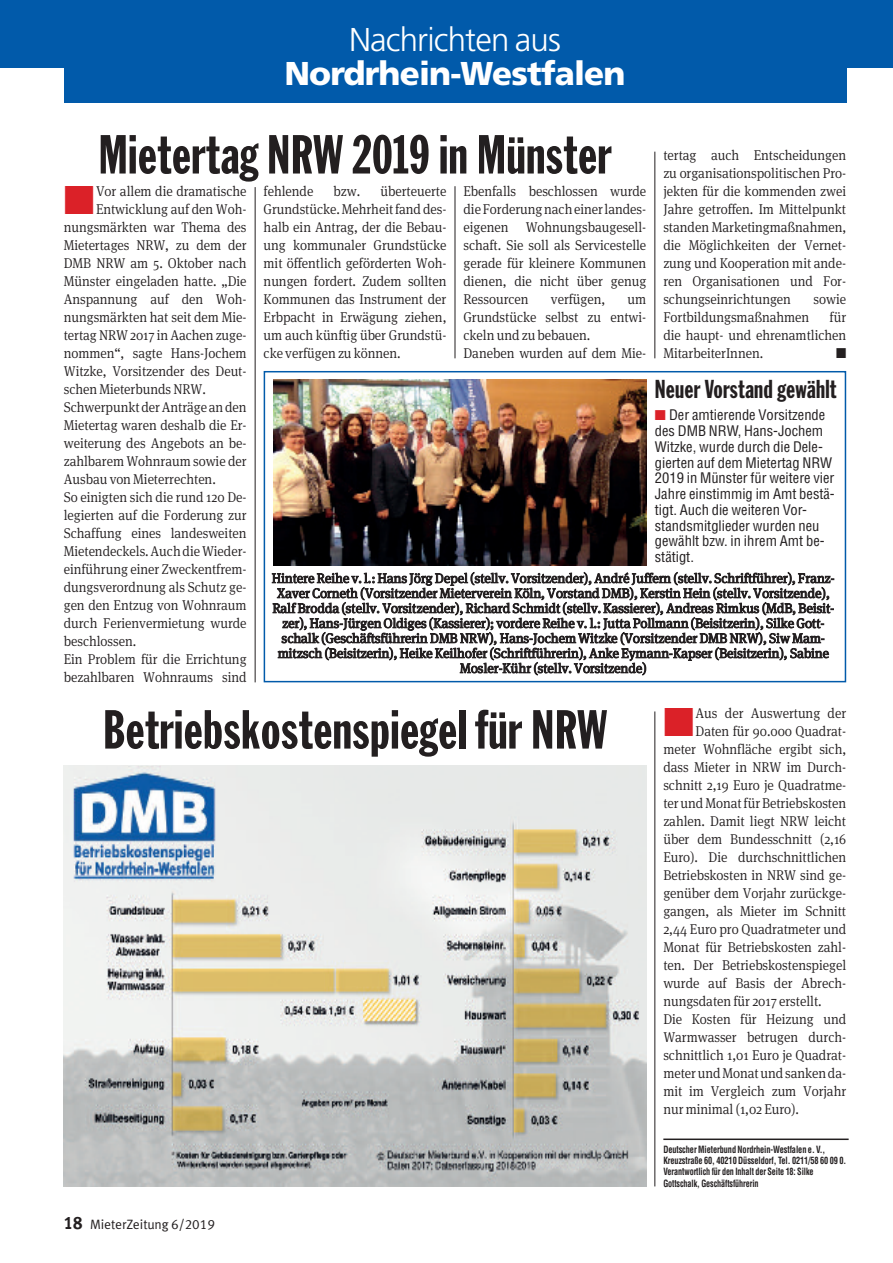
<style>
.page{position:relative;width:893px;height:1263px;background:#fff}
.page>*{position:absolute;margin:0;border:0;box-sizing:border-box;transform-origin:0 0}
.t1{font:54px "Franklin Gothic Extra Cond";letter-spacing:.01em;color:#231f20}
.t2{font:900 33px "Frutiger";letter-spacing:-.025em;color:#fff}
.t3{font:300 33px "Frutiger";letter-spacing:-.025em;color:#fff}
.t4{font:25.5px "Franklin Gothic Extra Cond";letter-spacing:.01em;color:#231f20}
.t5{font:300 14.25px/18px "Meta Serif OT";letter-spacing:-.005em;color:#231f20;text-align:justify;scale:.94 1}
.t6{font:condensed 14.25px/15.8px "Helvetica";color:#231f20}
.t7{font:14.25px "Zapf Dingbats";color:#231f20;scale:.94 1}
.t8{font:300 13.5px/15px "Meta Serif OT";letter-spacing:-.005em;color:#231f20;text-align:center}
.t9{font:13.5px "VZ Meta LF";color:#231f20}
.t10{font:700 condensed 9.75px/11.2px "Helvetica";letter-spacing:-.01em;color:#231f20;scale:.85 1}
.s1{color:#db2128}
.s2{font-weight:700;font-size:18px}
</style>
<div class="page">
<div style="left:264px;top:371px;width:582px;height:311px;border:2px solid #015aaa"></div>
<div style="left:64px;top:60px;width:782px;height:42px;background:#015aaa"></div>
<div style="left:0;top:0;width:893px;height:67px;background:#015aaa"></div>
<hr style="left:455px;top:186px;width:1px;height:172px;background:#231f20">
<hr style="left:655px;top:152px;width:1px;height:206px;background:#231f20">
<hr style="left:255px;top:187px;width:1px;height:495px;background:#231f20">
<hr style="left:655px;top:711px;width:1px;height:475px;background:#231f20">
<hr style="left:663px;top:1138px;width:186px;height:2px;background:#231f20">
<img style="left:64px;top:765px;width:582px;height:421px">
<img style="left:273px;top:380px;width:373px;height:186px">
<h2 class="t3" style="left:349px;top:26px;width:213px">Nachrichten aus</h2>
<h2 class="t2" style="left:284px;top:60px;width:343px">Nordrhein-Westfalen</h2>
<h1 class="t1" style="left:99px;top:135px;width:514px">Mietertag NRW 2019 in Münster</h1>
<p class="t5" style="left:663px;top:147px;width:196px">tertag auch Entscheidungen zu organisationspolitischen Pro&shy;jekten für die kommenden zwei Jahre getroffen. Im Mittelpunkt standen Marketingmaßnahmen, die Möglichkeiten der Vernet&shy;zung und Kooperation mit ande&shy;ren Organisationen und For&shy;schungseinrichtungen</p>
<p class="t5" style="left:64px;top:183px;width:196px"><span class="s1">■</span>Vor allem die dramatische</p>
<p class="t5" style="left:264px;top:183px;width:196px;text-indent:117px">überteuerte Grundstücke. Mehrheitfanddes&shy;halb ein Antrag, der die Bebau&shy;ung kommunaler Grundstücke mit öffentlich geförderten Woh&shy;nungen fordert. Zudem sollten Kommunen das Instrument der Erbpacht in Erwägung ziehen, um auch künftig über Grundstü&shy;cke verfügen zu können.</p>
<p class="t5" style="left:463px;top:183px;width:196px">Ebenfalls beschlossen wurde dieForderungnacheinerlandes&shy;eigenen Wohnungsbaugesell&shy;schaft. Sie soll als Servicestelle gerade für kleinere Kommunen dienen, die nicht über genug Ressourcen</p>
<p class="t5" style="left:264px;top:183px;width:54px">fehlende</p>
<p class="t5" style="left:334px;top:183px;width:30px">bzw.</p>
<p class="t5" style="left:96px;top:201px;width:162px">Entwicklung auf den Woh-</p>
<p class="t5" style="left:64px;top:219px;width:196px">nungsmärkten war Thema des</p>
<p class="t5" style="left:64px;top:237px;width:196px">Mietertages NRW, zu dem der</p>
<p class="t5" style="left:64px;top:255px;width:196px">DMB NRW am 5. Oktober nach</p>
<p class="t5" style="left:64px;top:273px;width:196px">Münster eingeladen hatte. „Die</p>
<p class="t5" style="left:64px;top:291px;width:196px">Anspannung auf den Woh-</p>
<p class="t5" style="left:64px;top:309px;width:196px">nungsmärkten hat seit dem Mie-</p>
<p class="t5" style="left:64px;top:327px;width:196px">tertag NRW 2017 in Aachen zuge-</p>
<p class="t5" style="left:64px;top:345px;width:196px">nommen“, sagte Hans-Jochem</p>
<p class="t5" style="left:64px;top:363px;width:196px">Witzke, Vorsitzender des Deut-</p>
<p class="t5" style="left:64px;top:381px;width:153px">schen Mieterbunds NRW.</p>
<p class="t5" style="left:64px;top:399px;width:196px">SchwerpunktderAnträge anden</p>
<p class="t5" style="left:64px;top:417px;width:196px">Mietertag waren deshalb die Er-</p>
<p class="t5" style="left:64px;top:435px;width:196px">weiterung des Angebots an be-</p>
<p class="t5" style="left:64px;top:453px;width:196px">zahlbarem Wohnraum sowie der</p>
<p class="t5" style="left:64px;top:471px;width:163px">Ausbau von Mieterrechten.</p>
<p class="t5" style="left:64px;top:489px;width:196px">So einigten sich die rund 120 De-</p>
<p class="t5" style="left:64px;top:507px;width:196px">legierten auf die Forderung zur</p>
<p class="t5" style="left:64px;top:525px;width:196px">Schaffung eines landesweiten</p>
<p class="t5" style="left:64px;top:543px;width:196px">Mietendeckels.AuchdieWieder-</p>
<p class="t5" style="left:64px;top:561px;width:196px">einführung einer Zweckentfrem-</p>
<p class="t5" style="left:64px;top:579px;width:196px">dungsverordnung als Schutz ge-</p>
<p class="t5" style="left:64px;top:597px;width:196px">gen den Entzug von Wohnraum</p>
<p class="t5" style="left:64px;top:615px;width:196px">durch Ferienvermietung wurde</p>
<p class="t5" style="left:64px;top:633px;width:79px">beschlossen.</p>
<p class="t5" style="left:64px;top:651px;width:196px">Ein Problem für die Errichtung</p>
<p class="t5" style="left:64px;top:669px;width:196px">bezahlbaren Wohnraums sind</p>
<p class="t5" style="left:551px;top:291px;width:59px">verfügen,</p>
<p class="t5" style="left:814px;top:291px;width:36px">sowie</p>
<p class="t5" style="left:463px;top:291px;width:196px;text-align:left;text-indent:164px">um<br>Grundstücke selbst zu entwi&shy;ckeln und zu bebauen.<br>Daneben wurden auf dem Mie-</p>
<p class="t5" style="left:663px;top:309px;width:196px;text-indent:166px">für die haupt- und ehrenamtlichen MitarbeiterInnen.</p>
<p class="t5" style="left:663px;top:309px;width:157px">Fortbildungsmaßnahmen</p>
<p class="t7" style="left:836px;top:345px;width:12px">■</p>
<h3 class="t4" style="left:655px;top:380px;width:183px">Neuer Vorstand gewählt</h3>
<p class="t6" style="left:655px;top:408px;width:181px"><span class="s1">■</span> Der amtierende Vorsitzende des DMB NRW, Hans-Jochem<br>Witzke, wurde durch die Dele&shy;gierten auf dem Mietertag NRW<br>2019 in Münster für weitere vier<br>Jahre einstimmig im Amt bestä&shy;tigt. Auch die weiteren Vor&shy;standsmitglieder wurden neu gewählt bzw. in ihrem Amt be&shy;stätigt.</p>
<p class="t8" style="left:272px;top:572px;width:564px">Hintere Reihe v. l.: Hans Jörg Depel (stellv. Vorsitzender), André Juffern (stellv. Schriftführer), Franz-Xaver Corneth (Vorsitzender Mieterverein Köln, Vorstand DMB), Kerstin Hein (stellv. Vorsitzende), Ralf Brodda (stellv. Vorsitzender), Richard Schmidt (stellv. Kassierer), Andreas Rimkus (MdB, Beisit&shy;zer), Hans-Jürgen Oldiges (Kassierer); vordere Reihe v. l.: Jutta Pollmann (Beisitzerin), Silke Gott&shy;schalk (Geschäftsführerin DMB NRW), Hans-Jochem Witzke (Vorsitzender DMB NRW), Siw Mam&shy;mitzsch (Beisitzerin), Heike Keilhofer (Schriftführerin), Anke Eymann-Kapser (Beisitzerin), Sabine Mosler-Kühr (stellv. Vorsitzende)</p>
<h1 class="t1" style="left:103px;top:710px;width:506px">Betriebskostenspiegel für NRW</h1>
<p class="t9" style="left:64px;top:1216px;width:153px"><span class="s2">18</span> MieterZeitung 6/2019</p>
<p class="t5" style="left:663px;top:705px;width:196px"><span class="s1">■</span>Aus der Auswertung der</p>
<p class="t5" style="left:696px;top:723px;width:162px">Daten für 90.000 Quadrat-</p>
<p class="t5" style="left:663px;top:741px;width:196px">meter Wohnfläche ergibt sich,</p>
<p class="t5" style="left:663px;top:759px;width:196px">dass Mieter in NRW im Durch-</p>
<p class="t5" style="left:663px;top:777px;width:196px">schnitt 2,19 Euro je Quadratme-</p>
<p class="t5" style="left:663px;top:795px;width:196px">terund MonatfürBetriebskosten</p>
<p class="t5" style="left:663px;top:813px;width:196px">zahlen. Damit liegt NRW leicht</p>
<p class="t5" style="left:663px;top:831px;width:196px">über dem Bundesschnitt (2,16</p>
<p class="t5" style="left:663px;top:849px;width:196px">Euro). Die durchschnittlichen</p>
<p class="t5" style="left:663px;top:867px;width:196px">Betriebskosten in NRW sind ge-</p>
<p class="t5" style="left:663px;top:885px;width:196px">genüber dem Vorjahr zurückge-</p>
<p class="t5" style="left:663px;top:903px;width:196px">gangen, als Mieter im Schnitt</p>
<p class="t5" style="left:663px;top:921px;width:196px">2,44 Euro pro Quadratmeter und</p>
<p class="t5" style="left:663px;top:939px;width:196px">Monat für Betriebskosten zahl-</p>
<p class="t5" style="left:663px;top:957px;width:196px">ten. Der Betriebskostenspiegel</p>
<p class="t5" style="left:663px;top:975px;width:196px">wurde auf Basis der Abrech-</p>
<p class="t5" style="left:663px;top:993px;width:170px">nungsdaten für 2017 erstellt.</p>
<p class="t5" style="left:663px;top:1011px;width:196px">Die Kosten für Heizung und</p>
<p class="t5" style="left:663px;top:1029px;width:196px">Warmwasser betrugen durch-</p>
<p class="t5" style="left:663px;top:1047px;width:196px">schnittlich 1,01 Euro je Quadrat-</p>
<p class="t5" style="left:663px;top:1065px;width:196px">meterundMonatundsankenda-</p>
<p class="t5" style="left:663px;top:1083px;width:196px">mit im Vergleich zum Vorjahr</p>
<p class="t5" style="left:663px;top:1101px;width:146px">nur minimal (1,02 Euro).</p>
<p class="t10" style="left:663px;top:1144px;width:217px">Deutscher Mieterbund Nordrhein-Westfalen e. V., Kreuzstraße 60, 40210 Düsseldorf, Tel. 0211/58 60 09 0.<br>Verantwortlich für den Inhalt der Seite 18: Silke Gottschalk, Geschäftsführerin</p>
</div>
